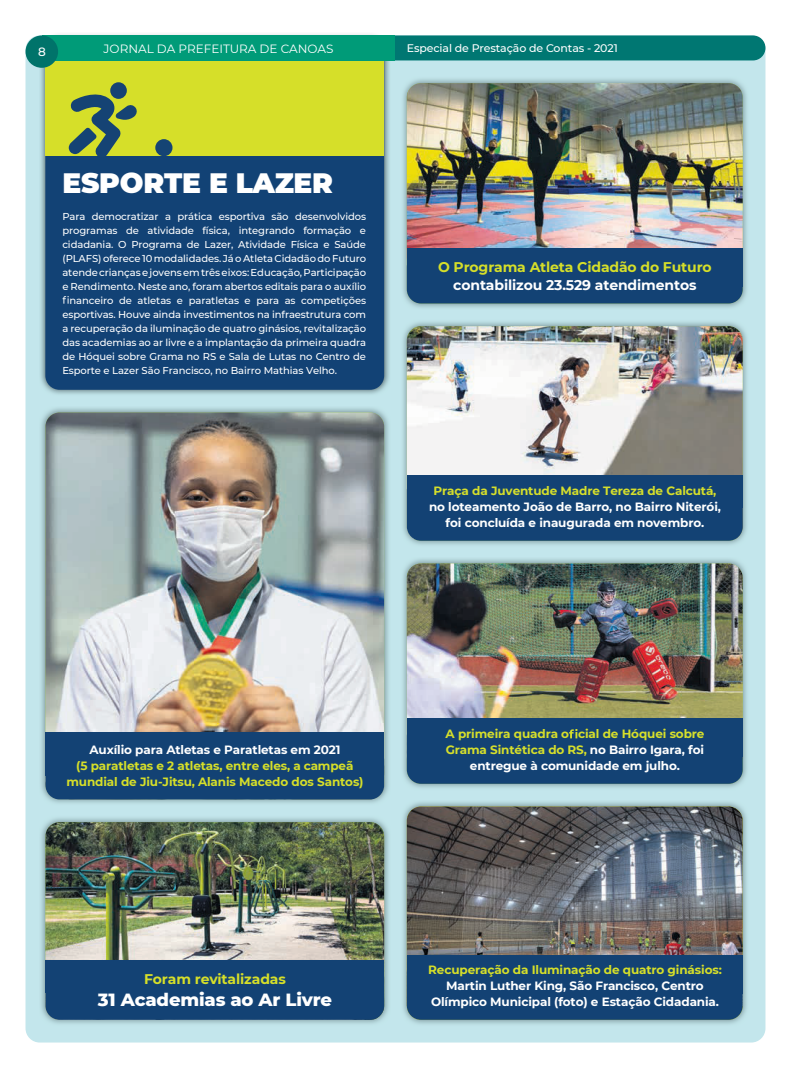
<style>
.page{position:relative;width:791px;height:1078px;background:#fff}
.page>*{position:absolute;margin:0;border:0;box-sizing:border-box;transform-origin:0 0}
.t1{font:900 28px "Montserrat";letter-spacing:-.01em;color:#fff}
.t2{font:800 18px "Montserrat";letter-spacing:-.01em;color:#fff}
.t3{font:700 14px "Montserrat";letter-spacing:-.01em;color:#d6df29}
.t4{font:700 14px "Montserrat";letter-spacing:-.01em;color:#fff}
.t5{font:700 12px/16px "Montserrat";letter-spacing:-.01em;color:#fff;text-align:center}
.t6{font:700 12px/16px "Montserrat";letter-spacing:-.01em;color:#d6df2b;text-align:center}
.t7{font:700 12px/16px "Montserrat";letter-spacing:-.01em;color:#d6df29;text-align:center}
.t8{font:12px "Montserrat";color:#fff}
.t9{font:500 12px "Montserrat";color:#fff}
.t10{font:500 11px "Montserrat";letter-spacing:-.01em;color:#fff}
.t11{font:500 10px "Montserrat";letter-spacing:-.01em;color:#fff}
.s1{color:#fff}
</style>
<div class="page">
<div style="left:26px;top:35px;width:739px;height:1007px;background:#c3e6ec;border-radius:14px"></div>
<img style="left:40px;top:34px;width:350px;height:360px">
<div style="left:45px;top:38px;width:339px;height:351px;background:#124275;border-radius:14px"></div>
<svg style="left:63px;top:296px;width:6px;height:7px"></svg>
<div style="left:45px;top:41px;width:339px;height:114px;background:#d6df29"></div>
<img style="left:403px;top:559px;width:344px;height:229px">
<img style="left:407px;top:563px;width:336px;height:155px">
<div style="left:407px;top:721px;width:336px;height:62px;background:#134274;border-radius:14px"></div>
<div style="left:407px;top:718px;width:336px;height:38px;background:#134274"></div>
<svg style="left:569px;top:729px;width:8px;height:9px"></svg>
<img style="left:403px;top:802px;width:344px;height:222px">
<img style="left:407px;top:806px;width:336px;height:148px">
<div style="left:407px;top:957px;width:336px;height:62px;background:#134274;border-radius:14px"></div>
<div style="left:407px;top:954px;width:336px;height:38px;background:#134274"></div>
<img style="left:403px;top:79px;width:344px;height:229px">
<img style="left:407px;top:83px;width:336px;height:166px">
<div style="left:407px;top:253px;width:336px;height:50px;background:#134274;border-radius:14px"></div>
<div style="left:407px;top:249px;width:336px;height:38px;background:#134274"></div>
<img style="left:403px;top:322px;width:344px;height:223px">
<img style="left:407px;top:326px;width:336px;height:212px">
<div style="left:407px;top:476px;width:336px;height:64px;background:#134274;border-radius:14px"></div>
<div style="left:407px;top:475px;width:336px;height:32px;background:#134274"></div>
<img style="left:41px;top:408px;width:348px;height:395px">
<img style="left:45px;top:412px;width:339px;height:387px">
<div style="left:45px;top:746px;width:339px;height:53px;background:#134274;border-radius:14px"></div>
<div style="left:45px;top:732px;width:339px;height:43px;background:#134274"></div>
<img style="left:41px;top:818px;width:348px;height:206px">
<img style="left:45px;top:822px;width:339px;height:197px">
<div style="left:45px;top:963px;width:339px;height:56px;background:#134274;border-radius:14px"></div>
<div style="left:45px;top:960px;width:339px;height:32px;background:#134274"></div>
<div style="left:110px;top:82px;width:17px;height:17px;background:#154374;border-radius:50%"></div>
<svg style="left:69px;top:90px;width:68px;height:66px"></svg>
<div style="left:155px;top:139px;width:17px;height:17px;background:#154474;border-radius:50%"></div>
<div style="left:395px;top:35px;width:370px;height:25px;background:#007772"></div>
<div style="left:42px;top:35px;width:353px;height:25px;background:#009b78"></div>
<div style="left:26px;top:35px;width:32px;height:33px;background:#00736a;border-radius:50%"></div>
<p class="t9" style="left:38px;top:44px;width:9px">8</p>
<p class="t8" style="left:104px;top:40px;width:231px">JORNAL DA PREFEITURA DE CANOAS</p>
<p class="t10" style="left:407px;top:40px;width:212px">Especial de Prestação de Contas - 2021</p>
<h1 class="t1" style="left:62px;top:162px;width:272px">ESPORTE E LAZER</h1>
<p class="t11" style="left:62px;top:209px;width:305px">Para democratizar a prática esportiva são desenvolvidos</p>
<p class="t11" style="left:62px;top:223px;width:305px">programas de atividade física, integrando formação e</p>
<p class="t11" style="left:62px;top:237px;width:305px">cidadania. O Programa de Lazer, Atividade Física e Saúde</p>
<p class="t11" style="left:62px;top:251px;width:305px">(PLAFS) oferece 10 modalidades. Já o Atleta Cidadão do Futuro</p>
<p class="t11" style="left:62px;top:265px;width:305px">atendecriançasejovensemtrêseixos:Educação,Participação</p>
<p class="t11" style="left:62px;top:279px;width:305px">e Rendimento. Neste ano, foram abertos editais para o auxílio</p>
<p class="t11" style="left:69px;top:293px;width:298px">nanceiro de atletas e paratletas e para as competições</p>
<p class="t11" style="left:62px;top:307px;width:305px">esportivas. Houve ainda investimentos na infraestrutura com</p>
<p class="t11" style="left:62px;top:321px;width:305px">a recuperação da iluminação de quatro ginásios, revitalização</p>
<p class="t11" style="left:62px;top:335px;width:305px">das academias ao ar livre e a implantação da primeira quadra</p>
<p class="t11" style="left:62px;top:349px;width:305px">de Hóquei sobre Grama no RS e Sala de Lutas no Centro de</p>
<p class="t11" style="left:62px;top:363px;width:276px">Esporte e Lazer São Francisco, no Bairro Mathias Velho.</p>
<h3 class="t3" style="left:438px;top:257px;width:275px">O Programa Atleta Cidadão do Futuro</h3>
<h3 class="t4" style="left:453px;top:275px;width:245px">contabilizou 23.529 atendimentos</h3>
<p class="t6" style="left:433px;top:481px;width:284px">Praça da Juventude Madre Tereza de Calcutá,</p>
<p class="t5" style="left:429px;top:497px;width:293px">no loteamento João de Barro, no Bairro Niterói, foi concluída e inaugurada em novembro.</p>
<p class="t5" style="left:89px;top:741px;width:252px">Auxílio para Atletas e Paratletas em 2021</p>
<p class="t7" style="left:66px;top:757px;width:298px">(5 paratletas e 2 atletas, entre eles, a campeã mundial de Jiu-Jitsu, Alanis Macedo dos Santos)</p>
<p class="t6" style="left:446px;top:725px;width:260px">A primeira quadra o cial de Hóquei sobre<br>Grama Sintética do RS, <span class="s1">no Bairro Igara, foi entregue à comunidade em julho.</span></p>
<h3 class="t3" style="left:144px;top:968px;width:143px">Foram revitalizadas</h3>
<h2 class="t2" style="left:98px;top:986px;width:236px">31 Academias ao Ar Livre</h2>
<p class="t7" style="left:428px;top:961px;width:295px">Recuperação da Iluminação de quatro ginásios:</p>
<p class="t5" style="left:431px;top:977px;width:289px">Martin Luther King, São Francisco, Centro<br>Olímpico Municipal (foto) e Estação Cidadania.</p>
</div>
